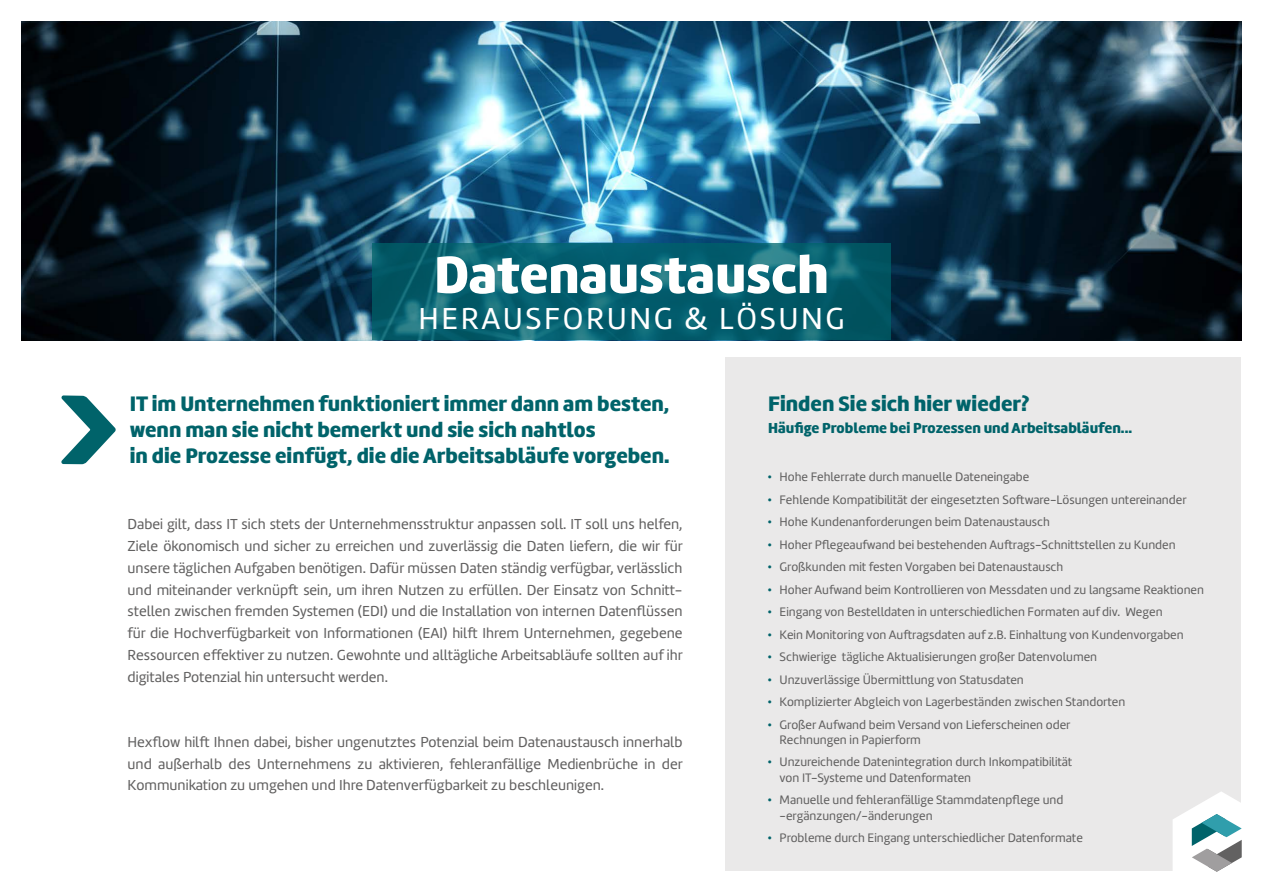
<style>
.page{position:relative;width:1263px;height:893px;background:#fff}
.page>*{position:absolute;margin:0;border:0;box-sizing:border-box;transform-origin:0 0}
.t1{font:900 54.75px "Marine";color:#fff}
.t2{font:31.35px "Marine";letter-spacing:.08em;color:#fff}
.t3{font:900 21.75px "Marine";color:#00636a}
.t4{font:15px/21.8px "Marine";color:#626161;text-align:justify}
.t5{font:900 15px "Marine";color:#00636a}
.t6{font:12.75px "Marine";color:#626161}
.s1{color:#00636a}
</style>
<div class="page">
<div style="left:725px;top:357px;width:516px;height:514px;background:#eae9e9"></div>
<svg style="left:1173px;top:792px;width:69px;height:80px"></svg>
<img style="left:21px;top:21px;width:1221px;height:319px">
<svg style="left:372px;top:243px;width:519px;height:97px;background:#075f6e"></svg>
<svg style="left:61px;top:395px;width:55px;height:69px"></svg>
<p class="t1" style="left:434px;top:239px;width:396px">Datenaustausch</p>
<p class="t2" style="left:418px;top:298px;width:427px">HERAUSFORUNG &amp; LÖSUNG</p>
<p class="t3" style="left:130px;top:389px;width:541px">IT im Unternehmen funktioniert immer dann am besten,</p>
<p class="t3" style="left:130px;top:416px;width:467px">wenn man sie nicht bemerkt und sie sich nahtlos</p>
<p class="t3" style="left:130px;top:442px;width:541px">in die Prozesse einfügt, die die Arbeitsabläufe vorgeben.</p>
<p class="t4" style="left:128px;top:514px;width:557px">Dabei gilt, dass IT sich stets der Unternehmensstruktur anpassen soll. IT soll uns helfen, Ziele ökonomisch und sicher zu erreichen und zuverlässig die Daten liefern, die wir für unsere täglichen Aufgaben benötigen. Dafür müssen Daten ständig verfügbar, verlässlich und miteinander verknüpft sein, um ihren Nutzen zu erfüllen. Der Einsatz von Schnitt&shy;stellen zwischen fremden Systemen (EDI) und die Installation von internen Datenflüssen für die Hochverfügbarkeit von Informationen (EAI) hilft Ihrem Unternehmen, gegebene Ressourcen effektiver zu nutzen. Gewohnte und alltägliche Arbeitsabläufe sollten auf ihr digitales Potenzial hin untersucht werden.</p>
<p class="t4" style="left:128px;top:731px;width:557px">Hexflow hilft Ihnen dabei, bisher ungenutztes Potenzial beim Datenaustausch innerhalb und außerhalb des Unternehmens zu aktivieren, fehleranfällige Medienbrüche in der Kommunikation zu umgehen und Ihre Datenverfügbarkeit zu beschleunigen.</p>
<p class="t3" style="left:768px;top:389px;width:263px">Finden Sie sich hier wieder?</p>
<p class="t5" style="left:768px;top:419px;width:365px">Häufige Probleme bei Prozessen und Arbeitsabläufen...</p>
<p class="t6" style="left:767px;top:469px;width:263px"><span class="s1">•</span> Hohe Fehlerrate durch manuelle Dateneingabe</p>
<p class="t6" style="left:767px;top:491px;width:421px"><span class="s1">•</span> Fehlende Kompatibilität der eingesetzten Software-Lösungen untereinander</p>
<p class="t6" style="left:767px;top:514px;width:284px"><span class="s1">•</span> Hohe Kundenanforderungen beim Datenaustausch</p>
<p class="t6" style="left:767px;top:536px;width:410px"><span class="s1">•</span> Hoher Pflegeaufwand bei bestehenden Auftrags-Schnittstellen zu Kunden</p>
<p class="t6" style="left:767px;top:559px;width:297px"><span class="s1">•</span> Großkunden mit festen Vorgaben bei Datenaustausch</p>
<p class="t6" style="left:767px;top:581px;width:438px"><span class="s1">•</span> Hoher Aufwand beim Kontrollieren von Messdaten und zu langsame Reaktionen</p>
<p class="t6" style="left:767px;top:604px;width:396px"><span class="s1">•</span> Eingang von Bestelldaten in unterschiedlichen Formaten auf div. Wegen</p>
<p class="t6" style="left:767px;top:626px;width:418px"><span class="s1">•</span> Kein Monitoring von Auftragsdaten auf z.B. Einhaltung von Kundenvorgaben</p>
<p class="t6" style="left:767px;top:649px;width:331px"><span class="s1">•</span> Schwierige tägliche Aktualisierungen großer Datenvolumen</p>
<p class="t6" style="left:767px;top:671px;width:258px"><span class="s1">•</span> Unzuverlässige Übermittlung von Statusdaten</p>
<p class="t6" style="left:767px;top:694px;width:359px"><span class="s1">•</span> Komplizierter Abgleich von Lagerbeständen zwischen Standorten</p>
<p class="t6" style="left:767px;top:716px;width:304px"><span class="s1">•</span> Großer Aufwand beim Versand von Lieferscheinen oder</p>
<p class="t6" style="left:779px;top:732px;width:143px">Rechnungen in Papierform</p>
<p class="t6" style="left:767px;top:754px;width:306px"><span class="s1">•</span> Unzureichende Datenintegration durch Inkompatibilität</p>
<p class="t6" style="left:779px;top:769px;width:193px">von IT-Systeme und Datenformaten</p>
<p class="t6" style="left:767px;top:792px;width:297px"><span class="s1">•</span> Manuelle und fehleranfällige Stammdatenpflege und</p>
<p class="t6" style="left:779px;top:807px;width:155px">-ergänzungen/-änderungen</p>
<p class="t6" style="left:767px;top:830px;width:317px"><span class="s1">•</span> Probleme durch Eingang unterschiedlicher Datenformate</p>
</div>
